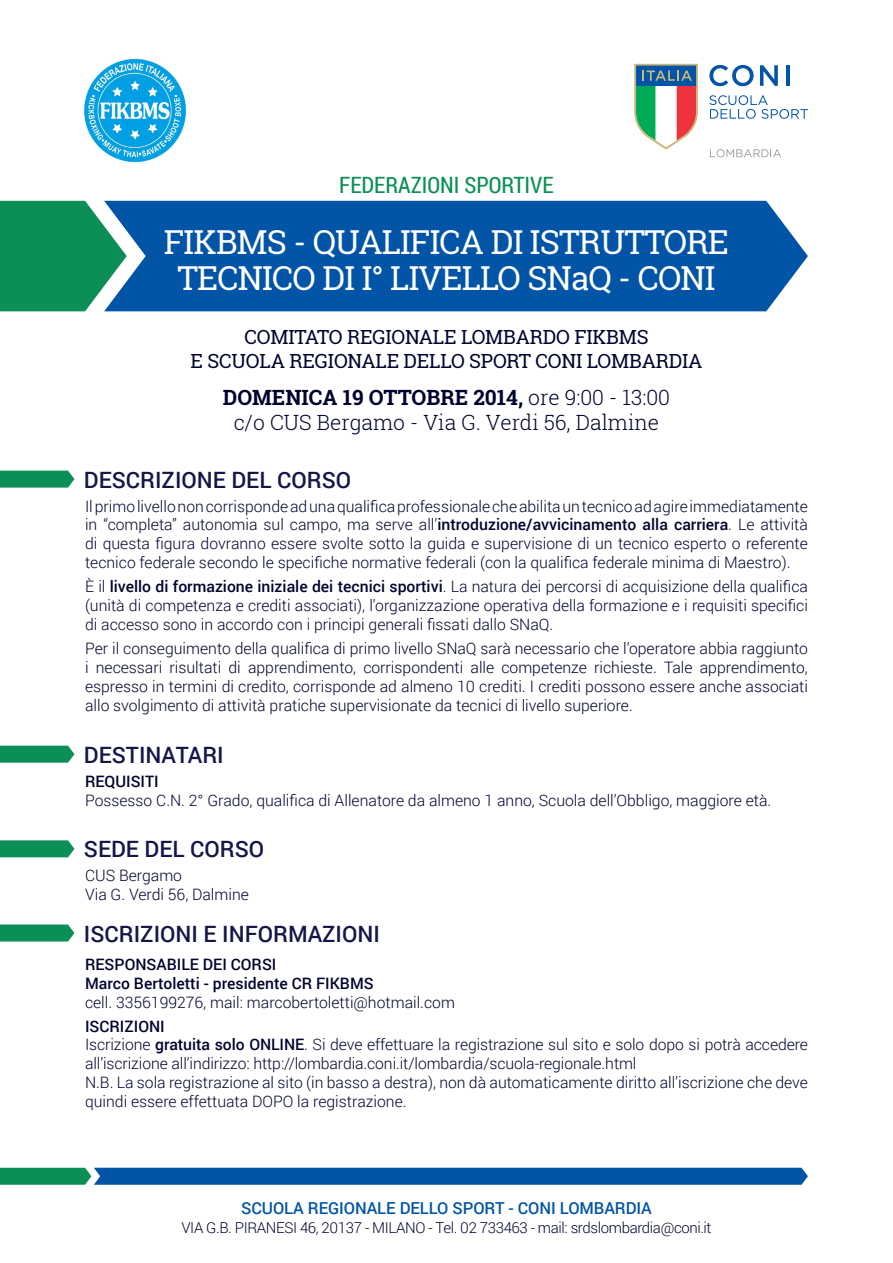
<style>
.page{position:relative;width:893px;height:1263px;background:#fff}
.page>*{position:absolute;margin:0;border:0;box-sizing:border-box;transform-origin:0 0}
.t1{font:33px "Roboto Slab";letter-spacing:-.025em;color:#fff}
.t2{font:500 22.5px "Roboto";color:#15154a}
.t3{font:22.5px "Roboto Condensed";color:#0b8f56}
.t4{font:700 21px "Roboto Slab";color:#00032f}
.t5{font:300 21px "Roboto Slab";color:#00032f}
.t6{font:19.5px "Roboto Slab";letter-spacing:-.01em;color:#00032f}
.t7{font:500 16.5px "Roboto";letter-spacing:-.005em;color:#0154a6}
.t8{font:300 15.75px/18.9px "Roboto";color:#00032f;text-align:justify}
.t9{font:500 15.75px "Roboto";color:#00032f}
.t10{font:300 15px "Roboto";letter-spacing:-.025em;color:#00032f}
.s1{font-weight:300}
.s2{font-weight:500}
</style>
<div class="page">
<svg style="left:634px;top:64px;width:64px;height:85px"></svg>
<svg style="left:709px;top:65px;width:45px;height:21px"></svg>
<svg style="left:760px;top:65px;width:18px;height:21px"></svg>
<hr style="left:786px;top:65px;width:4px;height:21px;background:#0154a6">
<svg style="left:709px;top:95px;width:99px;height:24px"></svg>
<svg style="left:710px;top:149px;width:71px;height:8px"></svg>
<div style="left:0;top:201px;width:104px;height:110px;background:#0b8f56"></div>
<div style="left:104px;top:201px;width:704px;height:110px;background:#0154a6"></div>
<svg style="left:0;top:1168px;width:808px;height:17px"></svg>
<svg style="left:0;top:471px;width:74px;height:17px"></svg>
<svg style="left:0;top:840px;width:74px;height:17px"></svg>
<svg style="left:0;top:746px;width:74px;height:17px"></svg>
<svg style="left:0;top:924px;width:74px;height:17px"></svg>
<img style="left:84px;top:58px;width:103px;height:105px">
<p class="t3" style="left:339px;top:170px;width:216px">FEDERAZIONI SPORTIVE</p>
<p class="t1" style="left:164px;top:219px;width:567px">FIKBMS - QUALIFICA DI ISTRUTTORE</p>
<p class="t1" style="left:177px;top:255px;width:540px">TECNICO DI I° LIVELLO SNaQ - CONI</p>
<p class="t6" style="left:244px;top:324px;width:406px">COMITATO REGIONALE LOMBARDO FIKBMS</p>
<p class="t6" style="left:190px;top:347px;width:513px">E SCUOLA REGIONALE DELLO SPORT CONI LOMBARDIA</p>
<p class="t4" style="left:223px;top:383px;width:449px">DOMENICA 19 OTTOBRE 2014, <span class="s1">ore 9:00 - 13:00</span></p>
<p class="t5" style="left:234px;top:408px;width:427px">c/o CUS Bergamo - Via G. Verdi 56, Dalmine</p>
<p class="t2" style="left:84px;top:464px;width:269px">DESCRIZIONE DEL CORSO</p>
<p class="t8" style="left:85px;top:496px;width:724px">Il primo livello non corrisponde ad una qualifica professionale che abilita un tecnico ad agire immediatamente in “completa” autonomia sul campo, ma serve all’<span class="s2">introduzione/avvicinamento alla carriera</span>. Le attività di questa figura dovranno essere svolte sotto la guida e supervisione di un tecnico esperto o referente tecnico federale secondo le specifiche normative federali (con la qualifica federale minima di Maestro).</p>
<p class="t8" style="left:85px;top:577px;width:724px">È il <span class="s2">livello di formazione iniziale dei tecnici sportivi</span>. La natura dei percorsi di acquisizione della qualifica (unità di competenza e crediti associati), l’organizzazione operativa della formazione e i requisiti specifici di accesso sono in accordo con i principi generali fissati dallo SNaQ.</p>
<p class="t8" style="left:85px;top:638px;width:724px">Per il conseguimento della qualifica di primo livello SNaQ sarà necessario che l’operatore abbia raggiunto i necessari risultati di apprendimento, corrispondenti alle competenze richieste. Tale apprendimento, espresso in termini di credito, corrisponde ad almeno 10 crediti. I crediti possono essere anche associati allo svolgimento di attività pratiche supervisionate da tecnici di livello superiore.</p>
<p class="t2" style="left:84px;top:739px;width:141px">DESTINATARI</p>
<p class="t9" style="left:85px;top:770px;width:75px">REQUISITI</p>
<p class="t8" style="left:85px;top:790px;width:688px">Possesso C.N. 2° Grado, qualifica di Allenatore da almeno 1 anno, Scuola dell’Obbligo, maggiore età.</p>
<p class="t2" style="left:84px;top:833px;width:182px">SEDE DEL CORSO</p>
<p class="t8" style="left:85px;top:866px;width:99px">CUS Bergamo</p>
<p class="t8" style="left:85px;top:885px;width:165px">Via G. Verdi 56, Dalmine</p>
<p class="t2" style="left:84px;top:918px;width:297px">ISCRIZIONI E INFORMAZIONI</p>
<p class="t9" style="left:85px;top:953px;width:193px">RESPONSABILE DEI CORSI</p>
<p class="t9" style="left:85px;top:972px;width:290px">Marco Bertoletti - presidente CR FIKBMS</p>
<p class="t8" style="left:85px;top:992px;width:371px">cell. 3356199276, mail: marcobertoletti@hotmail.com</p>
<p class="t9" style="left:85px;top:1015px;width:81px">ISCRIZIONI</p>
<p class="t8" style="left:85px;top:1035px;width:724px">Iscrizione <span class="s2">gratuita solo ONLINE</span>. Si deve effettuare la registrazione sul sito e solo dopo si potrà accedere all’iscrizione all’indirizzo: http://lombardia.coni.it/lombardia/scuola-regionale.html</p>
<p class="t8" style="left:85px;top:1073px;width:724px">N.B. La sola registrazione al sito (in basso a destra), non dà automaticamente diritto all’iscrizione che deve quindi essere effettuata DOPO la registrazione.</p>
<p class="t7" style="left:241px;top:1196px;width:412px">SCUOLA REGIONALE DELLO SPORT - CONI LOMBARDIA</p>
<p class="t10" style="left:181px;top:1217px;width:532px">VIA G.B. PIRANESI 46, 20137 - MILANO - Tel. 02 733463 - mail: srdslombardia@coni.it</p>
</div>
